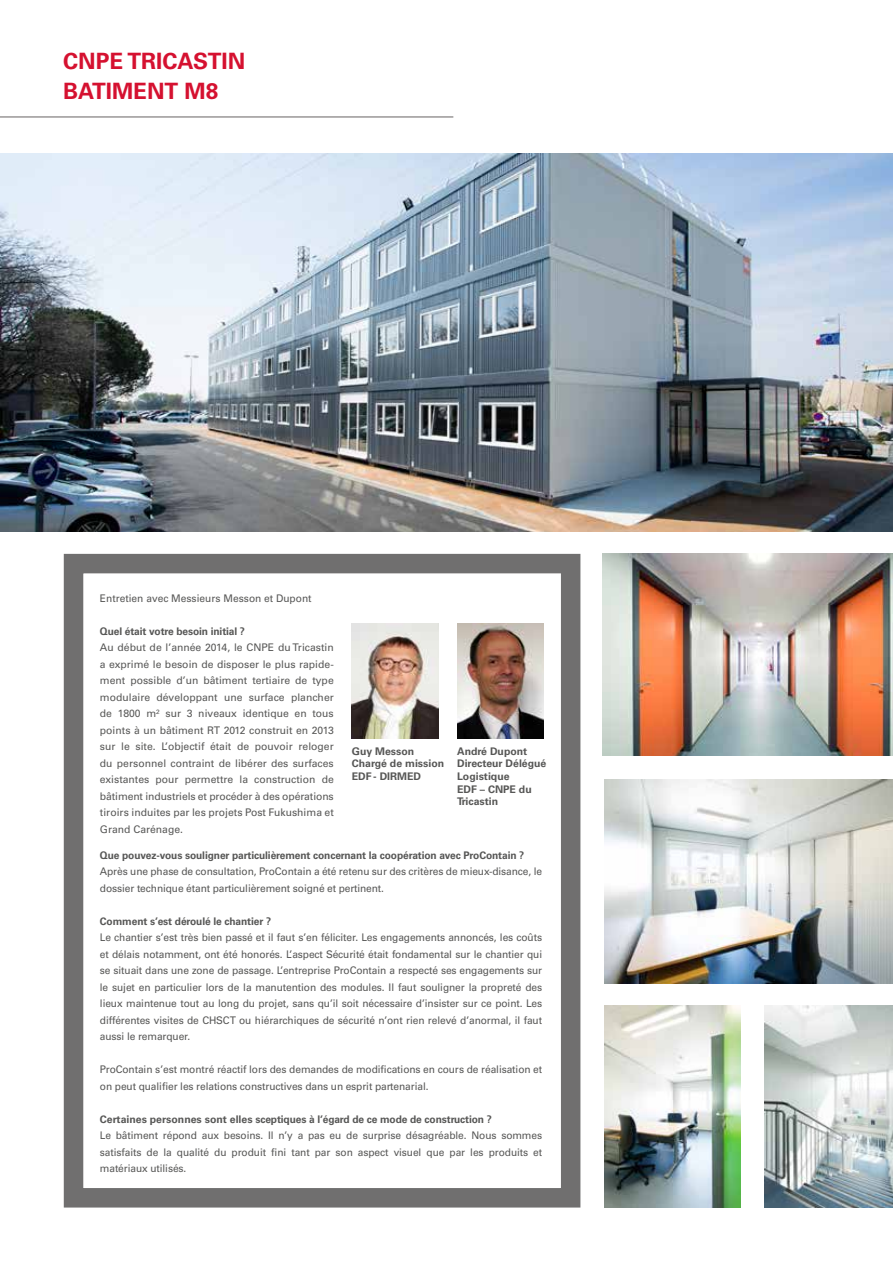
<style>
.page{position:relative;width:893px;height:1263px;background:#fff}
.page>*{position:absolute;margin:0;border:0;box-sizing:border-box;transform-origin:0 0}
.t1{font:700 22.5px/30px "Univers LT Pro 65";color:#d51130}
.t2{font:10.5px/16.5px "Univers LT Pro 55 Roman";letter-spacing:-.01em;color:#575756;text-align:justify}
.t3{font:700 10.5px/12.6px "Univers LT Pro 65";letter-spacing:-.01em;color:#575756}
</style>
<div class="page">
<img style="left:0;top:153px;width:893px;height:378px">
<img style="left:352px;top:623px;width:86px;height:116px">
<img style="left:457px;top:623px;width:87px;height:116px">
<div style="left:64px;top:554px;width:516px;height:653px;border:20px solid #706f6f"></div>
<img style="left:603px;top:554px;width:290px;height:202px">
<img style="left:604px;top:779px;width:289px;height:204px">
<img style="left:604px;top:1006px;width:136px;height:202px">
<img style="left:764px;top:1006px;width:129px;height:201px">
<hr style="left:0;top:116px;width:453px;height:2px;background:#999797">
<h1 class="t1" style="left:63px;top:46px;width:170px">CNPE TRICASTIN<br>BATIMENT M8</h1>
<p class="t2" style="left:100px;top:590px;width:213px">Entretien avec Messieurs Messon et Dupont</p>
<p class="t3" style="left:100px;top:625px;width:147px">Quel était votre besoin initial ?</p>
<p class="t2" style="left:100px;top:639px;width:235px">Au début de l’année 2014, le CNPE du Tricastin a exprimé le besoin de disposer le plus rapide&shy;ment possible d’un bâtiment tertiaire de type modulaire développant une surface plancher de 1800 m² sur 3 niveaux identique en tous points à un bâtiment RT 2012 construit en 2013 sur le site. L’objectif était de pouvoir reloger du personnel contraint de libérer des surfaces existantes pour permettre la construction de bâtiment industriels et procéder à des opérations tiroirs induites par les projets Post Fukushima et Grand Carénage.</p>
<p class="t3" style="left:100px;top:849px;width:426px">Que pouvez-vous souligner particulièrement concernant la coopération avec ProContain ?</p>
<p class="t2" style="left:100px;top:863px;width:444px">Après une phase de consultation, ProContain a été retenu sur des critères de mieux-disance, le dossier technique étant particulièrement soigné et pertinent.</p>
<p class="t3" style="left:100px;top:915px;width:173px">Comment s’est déroulé le chantier ?</p>
<p class="t2" style="left:100px;top:929px;width:444px">Le chantier s’est très bien passé et il faut s’en féliciter. Les engagements annoncés, les coûts et délais notamment, ont été honorés. L’aspect Sécurité était fondamental sur le chantier qui se situait dans une zone de passage. L’entreprise ProContain a respecté ses engagements sur le sujet en particulier lors de la manutention des modules. Il faut souligner la propreté des lieux maintenue tout au long du projet, sans qu’il soit nécessaire d’insister sur ce point. Les différentes visites de CHSCT ou hiérarchiques de sécurité n’ont rien relevé d’anormal, il faut aussi le remarquer.</p>
<p class="t2" style="left:100px;top:1061px;width:444px">ProContain s’est montré réactif lors des demandes de modifications en cours de réalisation et on peut qualifier les relations constructives dans un esprit partenarial.</p>
<p class="t3" style="left:100px;top:1113px;width:393px">Certaines personnes sont elles sceptiques à l’égard de ce mode de construction ?</p>
<p class="t2" style="left:100px;top:1127px;width:444px">Le bâtiment répond aux besoins. Il n’y a pas eu de surprise désagréable. Nous sommes satisfaits de la qualité du produit fini tant par son aspect visuel que par les produits et matériaux utilisés.</p>
<p class="t3" style="left:352px;top:745px;width:94px">Guy Messon<br>Chargé de mission<br>EDF - DIRMED</p>
<p class="t3" style="left:457px;top:745px;width:91px">André Dupont<br>Directeur Délégué<br>Logistique<br>EDF – CNPE du<br>Tricastin</p>
</div>
